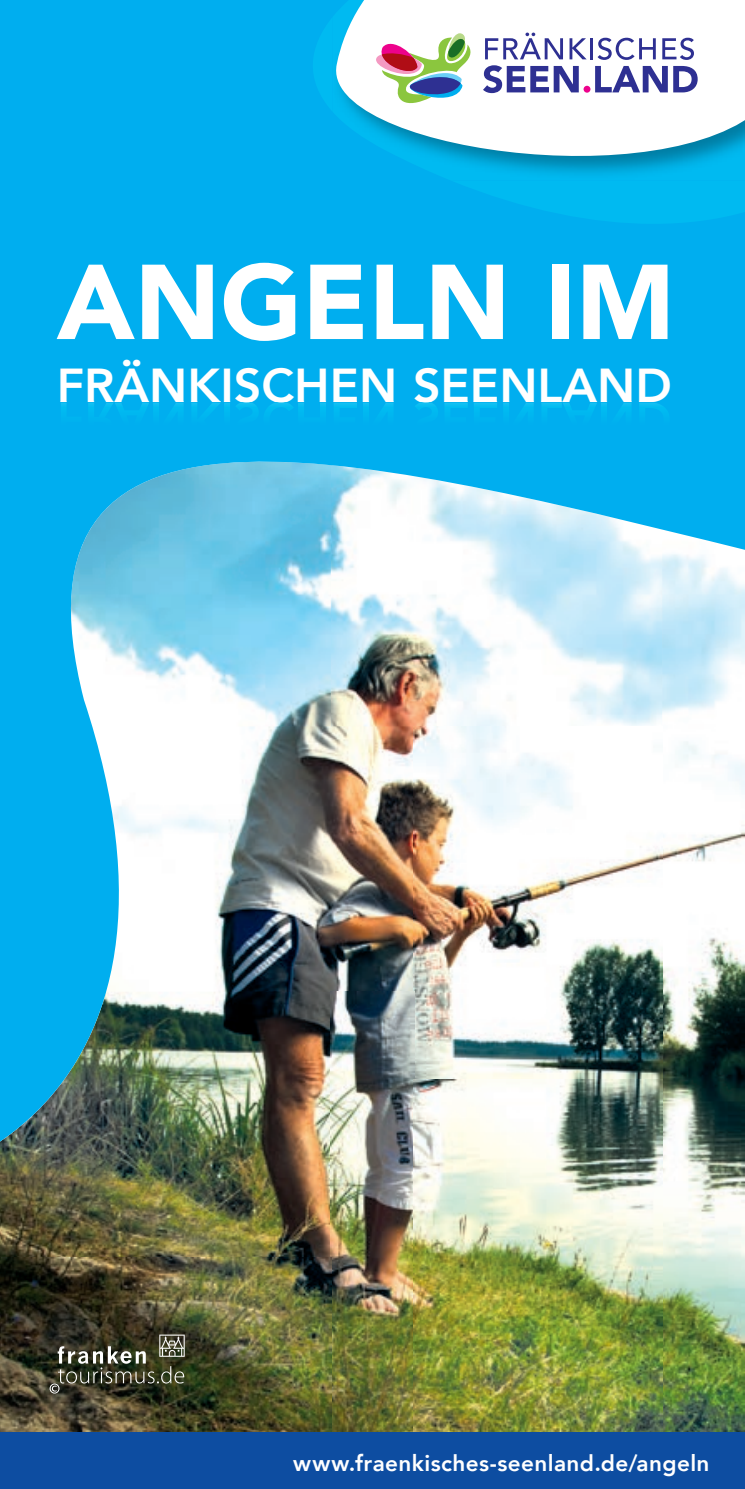
<style>
.page{position:relative;width:745px;height:1489px;background:#fff}
.page>*{position:absolute;margin:0;border:0;box-sizing:border-box;transform-origin:0 0}
.t1{font:900 105px "Avenir";color:#fff}
.t2{font:800 47.5px "Avenir";color:#fff}
.t3{font:800 22.5px "Avenir";letter-spacing:.015em;color:#fff}
</style>
<div class="page">
<img style="left:662px;top:1180px;width:82px;height:251px">
<img style="left:414px;top:1180px;width:248px;height:251px">
<img style="left:0;top:1180px;width:414px;height:251px">
<img style="left:0;top:0;width:744px;height:1180px">
<svg style="left:304px;top:17px;width:15px;height:95px"></svg>
<svg style="left:450px;top:199px;width:294px;height:25px;background:#00b5f0"></svg>
<svg style="left:319px;top:0;width:425px;height:199px"></svg>
<div style="left:60px;top:403px;width:609px;height:42px;background:#00aeef"></div>
<hr style="left:60px;top:402px;width:609px;height:1px;background:#00aeef">
<div style="left:0;top:1431px;width:744px;height:57px;background:#0d4da1"></div>
<svg style="left:376px;top:33px;width:96px;height:70px"></svg>
<svg style="left:484px;top:33px;width:78px;height:26px"></svg>
<svg style="left:569px;top:38px;width:17px;height:21px"></svg>
<hr style="left:589px;top:38px;width:3px;height:21px;background:#2e3092">
<svg style="left:597px;top:38px;width:58px;height:22px"></svg>
<svg style="left:662px;top:38px;width:31px;height:22px"></svg>
<svg style="left:482px;top:65px;width:96px;height:28px"></svg>
<div style="left:583px;top:86px;width:7px;height:7px;background:#ed028c;border-radius:50%"></div>
<svg style="left:594px;top:66px;width:103px;height:26px"></svg>
<svg style="left:50px;top:1334px;width:134px;height:59px;background:#4b4d3b"></svg>
<h1 class="t1" style="left:57px;top:212px;width:619px">ANGELN IM</h1>
<h2 class="t2" style="left:57px;top:348px;width:616px">FRÄNKISCHEN SEENLAND</h2>
<p class="t3" style="left:293px;top:1445px;width:417px">www.fraenkisches-seenland.de/angeln</p>
</div>
